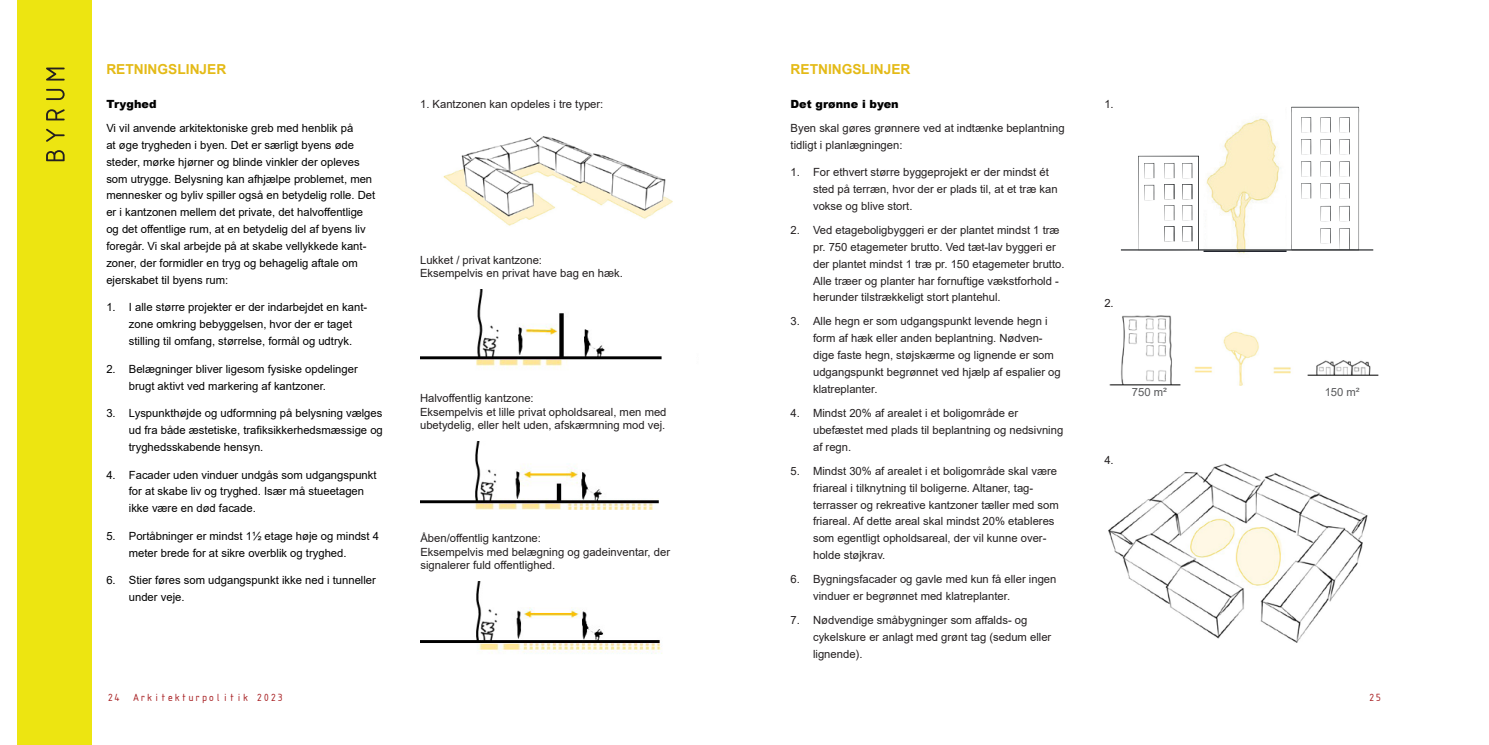
<style>
.page{position:relative;width:1489px;height:745px;background:#fff}
.page>*{position:absolute;margin:0;border:0;box-sizing:border-box;transform-origin:0 0}
.RUBRIK_GUL{font:700 13.75px "Arial";color:#e4ba17}
.TEKST_ILLUSTRATION{font:11.25px/16.9px "Arial";color:#231f20}
.BRØDTEKST{font:11.25px/16.9px "Arial";color:#000}
.t1{font:11.25px "ISOCTEUR";letter-spacing:-.1em;color:#a61c1f}
.TEKST_ILLUSTRATION-2{font:900 11.25px "Arial";color:#000}
.t2{font:11.25px "Arial";color:#57585a}
.UNDERRUBRIK_SORT{font:900 11.25px "Arial";color:#000}
</style>
<div class="page">
<svg style="left:1121px;top:106px;width:253px;height:148px"></svg>
<hr style="left:1120px;top:249px;width:253px;height:1px;background:#2e3133">
<svg style="left:1291px;top:106px;width:67px;height:144px"></svg>
<svg style="left:1137px;top:156px;width:61px;height:94px"></svg>
<img style="left:1108px;top:463px;width:260px;height:180px">
<img style="left:1109px;top:315px;width:270px;height:71px">
<img style="left:443px;top:136px;width:230px;height:90px">
<img style="left:420px;top:289px;width:242px;height:78px">
<img style="left:420px;top:441px;width:239px;height:69px">
<img style="left:420px;top:581px;width:242px;height:73px">
<div style="left:18px;top:0;width:74px;height:744px;background:#ede511"></div>
<svg style="left:46px;top:67px;width:19px;height:94px"></svg>
<p class="RUBRIK_GUL" style="left:106px;top:59px;width:121px">RETNINGSLINJER</p>
<p class="RUBRIK_GUL" style="left:790px;top:60px;width:121px">RETNINGSLINJER</p>
<p class="UNDERRUBRIK_SORT" style="left:106px;top:96px;width:52px">Tryghed</p>
<p class="BRØDTEKST" style="left:106px;top:119px;width:270px">Vi vil anvende arkitektoniske greb med henblik på<br>at øge trygheden i byen. Det er særligt byens øde steder, mørke hjørner og blinde vinkler der opleves som utrygge. Belysning kan afhjælpe problemet, men mennesker og byliv spiller også en betydelig rolle. Det er i kantzonen mellem det private, det halvoffentlige og det offentlige rum, at en betydelig del af byens liv foregår. Vi skal arbejde på at skabe vellykkede kant&shy;zoner, der formidler en tryg og behagelig aftale om ejerskabet til byens rum:</p>
<p class="BRØDTEKST" style="left:129px;top:299px;width:240px;text-indent:-22px">1. I alle større projekter er der indarbejdet en kant&shy;zone omkring bebyggelsen, hvor der er taget stilling til omfang, størrelse, formål og udtryk.</p>
<p class="BRØDTEKST" style="left:129px;top:360px;width:230px;text-indent:-22px">2. Belægninger bliver ligesom fysiske opdelinger brugt aktivt ved markering af kantzoner.</p>
<p class="BRØDTEKST" style="left:129px;top:404px;width:255px;text-align:justify;text-indent:-22px">3. Lyspunkthøjde og udformning på belysning vælges ud fra både æstetiske, trafiksikkerhedsmæssige og tryghedsskabende hensyn.</p>
<p class="BRØDTEKST" style="left:129px;top:465px;width:249px;text-indent:-22px">4. Facader uden vinduer undgås som udgangspunkt for at skabe liv og tryghed. Især må stueetagen ikke være en død facade.</p>
<p class="BRØDTEKST" style="left:129px;top:527px;width:252px;text-indent:-22px">5. Portåbninger er mindst 1½ etage høje og mindst 4 meter brede for at sikre overblik og tryghed.</p>
<p class="BRØDTEKST" style="left:129px;top:571px;width:248px;text-indent:-22px">6. Stier føres som udgangspunkt ikke ned i tunneller under veje.</p>
<p class="TEKST_ILLUSTRATION-2" style="left:790px;top:95px;width:110px">Det grønne i byen</p>
<p class="TEKST_ILLUSTRATION" style="left:790px;top:119px;width:275px">Byen skal gøres grønnere ved at indtænke beplantning tidligt i planlægningen:</p>
<p class="TEKST_ILLUSTRATION" style="left:813px;top:163px;width:246px;text-indent:-22px">1. For ethvert større byggeprojekt er der mindst ét sted på terræn, hvor der er plads til, at et træ kan vokse og blive stort.</p>
<p class="TEKST_ILLUSTRATION" style="left:813px;top:221px;width:253px;text-indent:-22px">2. Ved etageboligbyggeri er der plantet mindst 1 træ pr. 750 etagemeter brutto. Ved tæt-lav byggeri er der plantet mindst 1 træ pr. 150 etagemeter brutto.<br>Alle træer og planter har fornuftige vækstforhold - herunder tilstrækkeligt stort plantehul.</p>
<p class="TEKST_ILLUSTRATION" style="left:813px;top:313px;width:249px;text-indent:-22px">3. Alle hegn er som udgangspunkt levende hegn i form af hæk eller anden beplantning. Nødven&shy;dige faste hegn, støjskærme og lignende er som udgangspunkt begrønnet ved hjælp af espalier og klatreplanter.</p>
<p class="TEKST_ILLUSTRATION" style="left:813px;top:404px;width:252px;text-indent:-22px">4. Mindst 20% af arealet i et boligområde er ubefæstet med plads til beplantning og nedsivning af regn.</p>
<p class="TEKST_ILLUSTRATION" style="left:813px;top:462px;width:247px;text-indent:-22px">5. Mindst 30% af arealet i et boligområde skal være friareal i tilknytning til boligerne. Altaner, tag&shy;terrasser og rekreative kantzoner tæller med som friareal. Af dette areal skal mindst 20% etableres som egentligt opholdsareal, der vil kunne over&shy;holde støjkrav.</p>
<p class="TEKST_ILLUSTRATION" style="left:813px;top:570px;width:245px;text-indent:-22px">6. Bygningsfacader og gavle med kun få eller ingen vinduer er begrønnet med klatreplanter.</p>
<p class="TEKST_ILLUSTRATION" style="left:813px;top:611px;width:240px;text-indent:-22px">7. Nødvendige småbygninger som affalds- og cykelskure er anlagt med grønt tag (sedum eller lignende).</p>
<p class="TEKST_ILLUSTRATION" style="left:420px;top:95px;width:185px">1. Kantzonen kan opdeles i tre typer:</p>
<p class="TEKST_ILLUSTRATION" style="left:1104px;top:95px;width:11px">1.</p>
<p class="TEKST_ILLUSTRATION" style="left:420px;top:253px;width:204px;line-height:13.5px">Lukket / privat kantzone:<br>Eksempelvis en privat have bag en hæk.</p>
<p class="TEKST_ILLUSTRATION" style="left:1104px;top:294px;width:11px">2.</p>
<p class="TEKST_ILLUSTRATION" style="left:420px;top:391px;width:248px;line-height:13.5px">Halvoffentlig kantzone:<br>Eksempelvis et lille privat opholdsareal, men med ubetydelig, eller helt uden, afskærmning mod vej.</p>
<p class="TEKST_ILLUSTRATION" style="left:1104px;top:451px;width:11px">4.</p>
<p class="TEKST_ILLUSTRATION" style="left:420px;top:529px;width:122px">Åben/offentlig kantzone:</p>
<p class="TEKST_ILLUSTRATION" style="left:420px;top:544px;width:251px;line-height:13.5px">Eksempelvis med belægning og gadeinventar, der signalerer fuld offentlighed.</p>
<p class="t2" style="left:1131px;top:384px;width:37px">750 m²</p>
<p class="t2" style="left:1324px;top:384px;width:37px">150 m²</p>
<p class="t1" style="left:106px;top:689px;width:179px">24 Arkitekturpolitik 2023</p>
<p class="t1" style="left:1367px;top:690px;width:16px">25</p>
</div>
